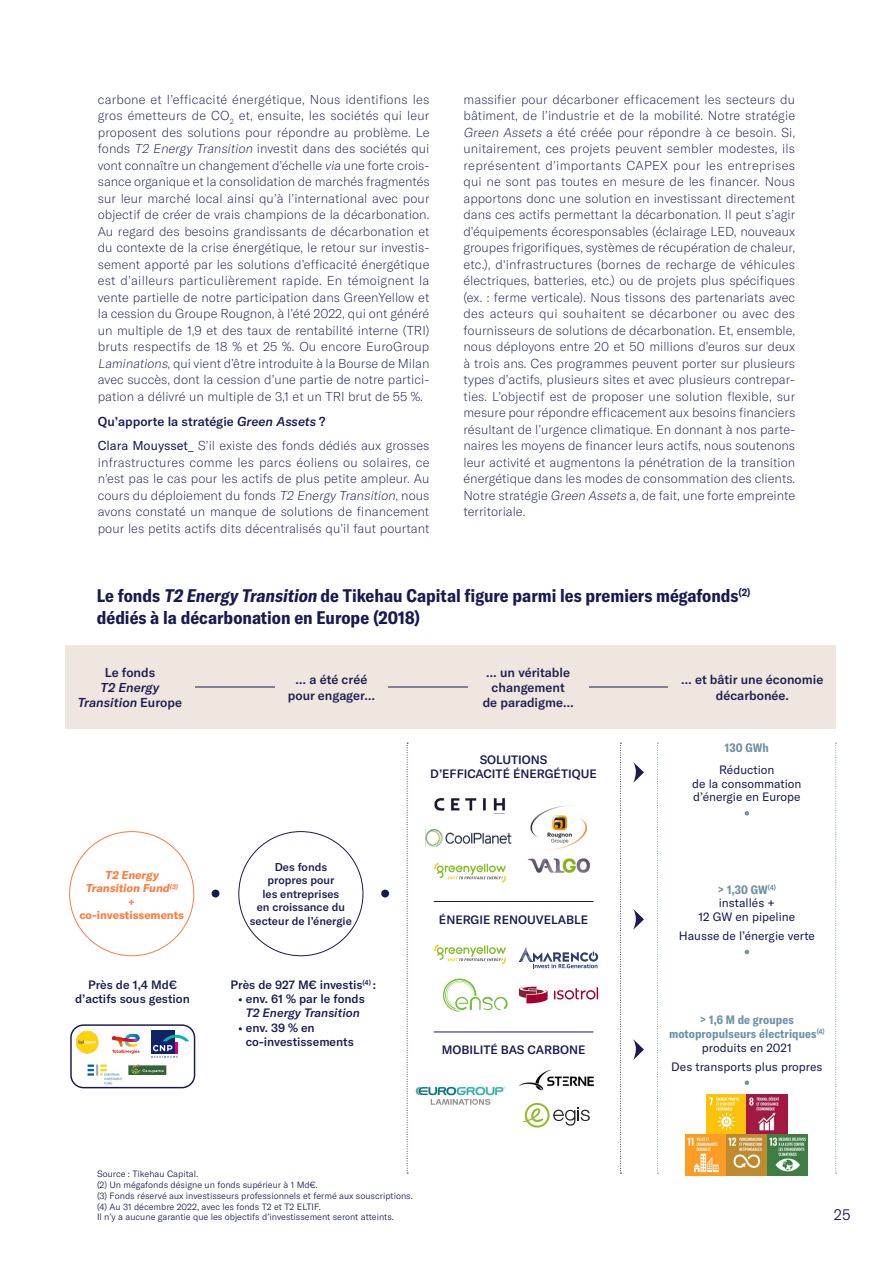
<style>
.page{position:relative;width:893px;height:1263px;background:#fff}
.page>*{position:absolute;margin:0;border:0;box-sizing:border-box;transform-origin:0 0}
.TITRES_TABLEAUX{font:700 condensed 18px/22.5px "GT America";color:#191a51}
.t1{font:300 15px "GT America";color:#191a51}
.REP_INTERVIEW{font:100 12.75px/16.5px "GT America";color:#191a51;text-align:justify}
.Q_INTERVIEW{font:500 12.75px/15.3px "GT America";color:#191a51;text-align:center}
.t2{font:italic 500 12.75px/15.3px "GT America";color:#191a51;text-align:center}
.t3{font:500 12px/14.4px "GT America";color:#191a51;text-align:center}
.t4{font:12px/13.5px "GT America";color:#191a51;text-align:center}
.t5{font:700 condensed 12px/14.4px "GT America";letter-spacing:.01em;color:#6d91a5;text-align:center}
.t6{font:500 11.25px/13.5px "GT America";color:#191a51;text-align:center}
.t7{font:italic 700 11.25px/13.5px "GT America";color:#fd7b3d;text-align:center}
.t8{font:700 11.25px/13.5px "GT America";color:#fd7b3d;text-align:center}
.Note_Renvoi{font:300 9px "GT America";color:#191a51}
.s1{font-style:italic}
.s2{font-weight:400}
.s3{font-style:normal}
</style>
<div class="page">
<svg style="left:657px;top:743px;width:1px;height:431px"></svg>
<svg style="left:407px;top:743px;width:1px;height:431px"></svg>
<svg style="left:745px;top:811px;width:4px;height:4px"></svg>
<svg style="left:745px;top:950px;width:4px;height:4px"></svg>
<img style="left:706px;top:1094px;width:41px;height:41px">
<svg style="left:747px;top:1094px;width:40px;height:41px;background:#ad405f"></svg>
<img style="left:686px;top:1135px;width:122px;height:40px">
<svg style="left:745px;top:1080px;width:4px;height:5px"></svg>
<div style="left:212px;top:889px;width:7px;height:8px;background:#191a51;border-radius:50%"></div>
<div style="left:381px;top:889px;width:8px;height:8px;background:#191a51;border-radius:50%"></div>
<svg style="left:620px;top:743px;width:1px;height:431px"></svg>
<svg style="left:835px;top:743px;width:2px;height:431px"></svg>
<img style="left:435px;top:798px;width:70px;height:16px">
<img style="left:519px;top:1069px;width:75px;height:21px">
<img style="left:531px;top:805px;width:56px;height:45px">
<svg style="left:519px;top:948px;width:79px;height:20px"></svg>
<img style="left:415px;top:1086px;width:91px;height:19px">
<svg style="left:443px;top:978px;width:65px;height:33px"></svg>
<img style="left:426px;top:830px;width:85px;height:16px">
<svg style="left:523px;top:1103px;width:67px;height:24px"></svg>
<svg style="left:434px;top:863px;width:72px;height:20px"></svg>
<svg style="left:434px;top:944px;width:72px;height:20px"></svg>
<img style="left:528px;top:858px;width:63px;height:15px">
<hr style="left:434px;top:901px;width:159px;height:1px;background:#191a51">
<hr style="left:434px;top:1031px;width:159px;height:1px;background:#191a51">
<svg style="left:519px;top:987px;width:29px;height:16px"></svg>
<svg style="left:554px;top:987px;width:44px;height:12px"></svg>
<svg style="left:633px;top:762px;width:11px;height:21px"></svg>
<svg style="left:633px;top:909px;width:11px;height:21px"></svg>
<svg style="left:633px;top:1039px;width:11px;height:21px"></svg>
<div style="left:70px;top:1024px;width:125px;height:64px;border:1px solid #191a51;border-radius:13px"></div>
<svg style="left:112px;top:1034px;width:28px;height:20px"></svg>
<img style="left:76px;top:1030px;width:23px;height:24px">
<img style="left:87px;top:1064px;width:35px;height:21px">
<svg style="left:128px;top:1064px;width:38px;height:11px"></svg>
<div style="left:151px;top:1030px;width:24px;height:24px;background:#112269"></div>
<svg style="left:151px;top:1035px;width:38px;height:23px"></svg>
<div style="left:65px;top:645px;width:771px;height:84px;background:#efe6df"></div>
<hr style="left:65px;top:687px;width:770px;height:1px;background:#191a51">
<div style="left:65px;top:667px;width:130px;height:40px;background:#efe6df"></div>
<div style="left:275px;top:674px;width:113px;height:26px;background:#efe6df"></div>
<div style="left:468px;top:667px;width:120px;height:40px;background:#efe6df"></div>
<div style="left:669px;top:674px;width:167px;height:26px;background:#efe6df"></div>
<p class="REP_INTERVIEW" style="left:98px;top:91px;width:333px">carbone et l’efficacité énergétique, Nous identifions les gros émetteurs de CO<sub>2</sub> et, ensuite, les sociétés qui leur proposent des solutions pour répondre au problème. Le fonds <span class="s1">T2 Energy Transition</span> investit dans des sociétés qui vont connaître un changement d’échelle <span class="s1">via</span> une forte crois‑ sance organique et la consolidation de marchés fragmentés sur leur marché local ainsi qu’à l’international avec pour objectif de créer de vrais champions de la décarbonation.<br>Au regard des besoins grandissants de décarbonation et du contexte de la crise énergétique, le retour sur investis‑ sement apporté par les solutions d’efficacité énergétique est d’ailleurs particulièrement rapide. En témoignent la vente partielle de notre participation dans GreenYellow et la cession du Groupe Rougnon, à l’été 2022, qui ont généré un multiple de 1,9 et des taux de rentabilité interne (TRI) bruts respectifs de 18 % et 25 %. Ou encore EuroGroup <span class="s1">Laminations</span>, qui vient d’être introduite à la Bourse de Milan avec succès, dont la cession d’une partie de notre partici‑ pation a délivré un multiple de 3,1 et un TRI brut de 55 %.</p>
<p class="Q_INTERVIEW" style="left:98px;top:413px;width:229px">Qu’apporte la stratégie <span class="s1">Green Assets</span> ?</p>
<p class="REP_INTERVIEW" style="left:98px;top:437px;width:333px"><span class="s2">Clara Mouysset_</span> S’il existe des fonds dédiés aux grosses infrastructures comme les parcs éoliens ou solaires, ce n’est pas le cas pour les actifs de plus petite ampleur. Au cours du déploiement du fonds <span class="s1">T2 Energy Transition</span>, nous avons constaté un manque de solutions de financement pour les petits actifs dits décentralisés qu’il faut pourtant</p>
<p class="REP_INTERVIEW" style="left:463px;top:91px;width:333px">massifier pour décarboner efficacement les secteurs du bâtiment, de l’industrie et de la mobilité. Notre stratégie <span class="s1">Green Assets</span> a été créée pour répondre à ce besoin. Si, unitairement, ces projets peuvent sembler modestes, ils représentent d’importants CAPEX pour les entreprises qui ne sont pas toutes en mesure de les financer. Nous apportons donc une solution en investissant directement dans ces actifs permettant la décarbonation. Il peut s’agir d’équipements écoresponsables (éclairage LED, nouveaux groupes frigorifiques, systèmes de récupération de chaleur, etc.), d‘infrastructures (bornes de recharge de véhicules électriques, batteries, etc.) ou de projets plus spécifiques (ex. : ferme verticale). Nous tissons des partenariats avec des acteurs qui souhaitent se décarboner ou avec des fournisseurs de solutions de décarbonation. Et, ensemble, nous déployons entre 20 et 50 millions d’euros sur deux à trois ans. Ces programmes peuvent porter sur plusieurs types d’actifs, plusieurs sites et avec plusieurs contrepar‑ ties. L’objectif est de proposer une solution flexible, sur mesure pour répondre efficacement aux besoins financiers résultant de l’urgence climatique. En donnant à nos parte‑ naires les moyens de financer leurs actifs, nous soutenons leur activité et augmentons la pénétration de la transition énergétique dans les modes de consommation des clients.<br>Notre stratégie <span class="s1">Green Assets</span> a, de fait, une forte empreinte territoriale.</p>
<p class="TITRES_TABLEAUX" style="left:97px;top:584px;width:655px">Le fonds <span class="s1">T2 Energy Transition</span> de Tikehau Capital figure parmi les premiers mégafonds<sup>(2) </sup>dédiés à la décarbonation en Europe (2018)</p>
<p class="t2" style="left:78px;top:664px;width:106px"><span class="s3">Le fonds<br></span>T2 Energy<br>Transition <span class="s3">Europe</span></p>
<p class="Q_INTERVIEW" style="left:288px;top:672px;width:89px">… a été créé pour engager…</p>
<p class="Q_INTERVIEW" style="left:483px;top:664px;width:92px">… un véritable changement<br>de paradigme…</p>
<p class="Q_INTERVIEW" style="left:681px;top:672px;width:144px">… et bâtir une économie décarbonée.</p>
<p class="t7" style="left:86px;top:868px;width:95px">T2 Energy<br>Transition Fund<sup>(3)</sup></p>
<p class="t8" style="left:79px;top:895px;width:106px">+ co-investissements</p>
<p class="t3" style="left:75px;top:977px;width:116px">Près de 1,4 Md€ d’actifs sous gestion</p>
<p class="t6" style="left:250px;top:860px;width:104px">Des fonds<br>propres pour<br>les entreprises<br>en croissance du secteur de l’énergie</p>
<p class="t3" style="left:230px;top:977px;width:147px">Près de 927 M€ investis<sup>(4)</sup> :</p>
<p class="t3" style="left:238px;top:991px;width:128px">• env. 61 % par le fonds<br><span class="s1">T2 Energy Transition</span></p>
<p class="t3" style="left:246px;top:1020px;width:109px;text-align:left;text-indent:-8px">• env. 39 % en co-investissements</p>
<p class="t3" style="left:430px;top:752px;width:168px">SOLUTIONS<br>D’EFFICACITÉ ÉNERGÉTIQUE</p>
<p class="t3" style="left:439px;top:912px;width:151px">ÉNERGIE RENOUVELABLE</p>
<p class="t3" style="left:442px;top:1043px;width:145px">MOBILITÉ BAS CARBONE</p>
<p class="t5" style="left:725px;top:741px;width:46px">130 GWh</p>
<p class="t4" style="left:692px;top:763px;width:111px">Réduction<br>de la consommation d’énergie en Europe</p>
<p class="t5" style="left:718px;top:882px;width:60px">&gt; 1,30 GW<sup>(4)</sup></p>
<p class="t4" style="left:719px;top:896px;width:58px">installés +</p>
<p class="t4" style="left:698px;top:910px;width:98px">12 GW en pipeline</p>
<p class="t4" style="left:679px;top:929px;width:138px">Hausse de l’énergie verte</p>
<p class="t5" style="left:669px;top:1012px;width:157px">&gt; 1,6 M de groupes motopropulseurs électriques<sup>(4)</sup></p>
<p class="t4" style="left:702px;top:1040px;width:91px">produits en 2021</p>
<p class="t4" style="left:671px;top:1059px;width:153px">Des transports plus propres</p>
<p class="Note_Renvoi" style="left:97px;top:1169px;width:103px">Source : Tikehau Capital.</p>
<p class="Note_Renvoi" style="left:97px;top:1179px;width:222px">(2) Un mégafonds désigne un fonds supérieur à 1 Md€.</p>
<p class="Note_Renvoi" style="left:97px;top:1190px;width:317px">(3) Fonds réservé aux investisseurs professionnels et fermé aux souscriptions.</p>
<p class="Note_Renvoi" style="left:97px;top:1201px;width:226px">(4) Au 31 décembre 2022, avec les fonds T2 et T2 ELTIF.</p>
<p class="Note_Renvoi" style="left:97px;top:1212px;width:298px">Il n’y a aucune garantie que les objectifs d’investissement seront atteints.</p>
<p class="t1" style="left:834px;top:1206px;width:18px">25</p>
</div>
